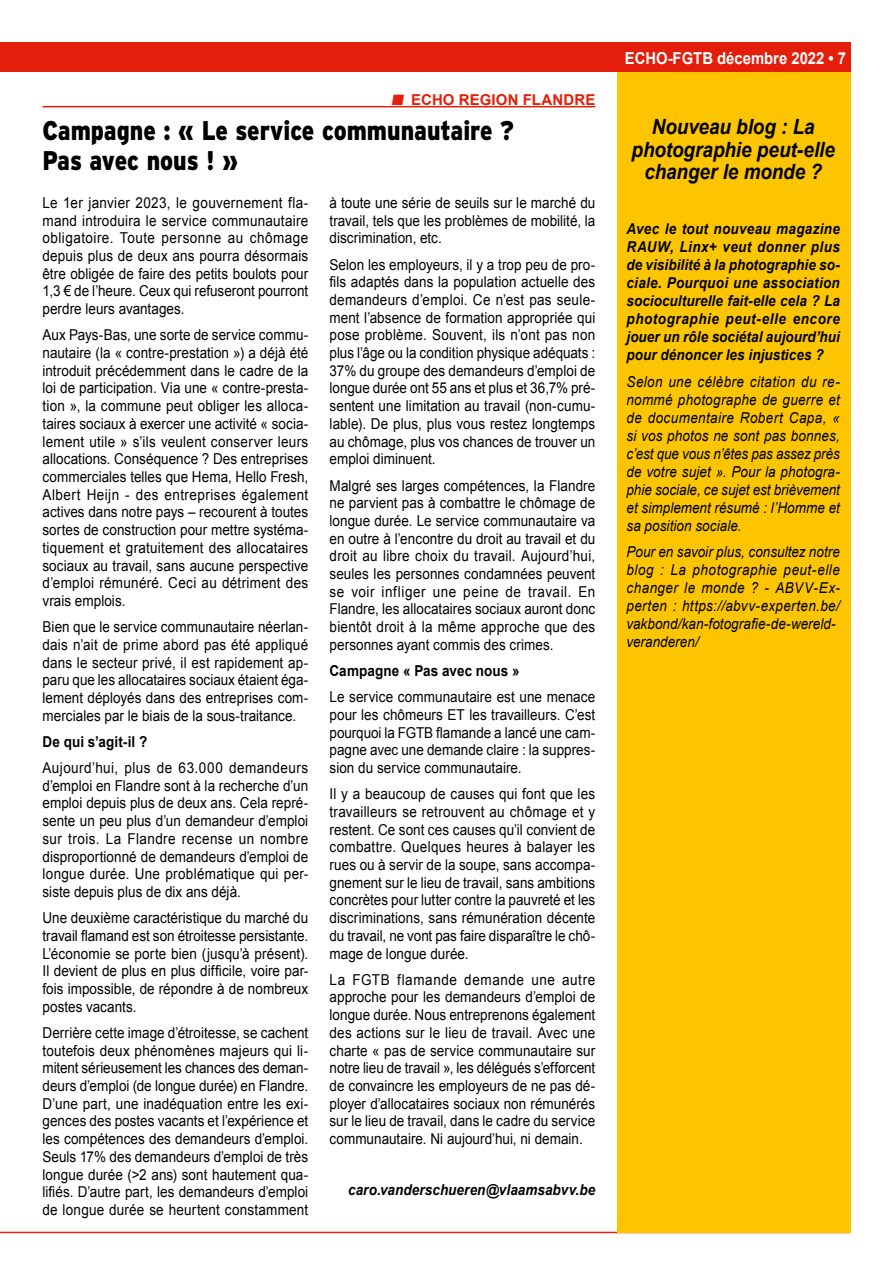
<style>
.page{position:relative;width:893px;height:1263px;background:#fff}
.page>*{position:absolute;margin:0;border:0;box-sizing:border-box;transform-origin:0 0}
.t1{font:900 27px/30px "Interstate";color:#000;scale:.85 1}
.t2{font:italic 700 21px/22.5px "Arial";letter-spacing:-.005em;color:#000;text-align:center;scale:.9 1}
.t3{font:700 16.5px "Arial";color:#fff;scale:.9 1}
.t4{font:15px/17.7px "Arial";letter-spacing:.005em;color:#000;text-align:justify;scale:.9 1}
.t5{font:italic 15px/18px "Arial";letter-spacing:.005em;color:#000;text-align:justify;scale:.9 1}
.t6{font:italic 700 15px/18px "Arial";letter-spacing:.005em;color:#000;text-align:justify;scale:.9 1}
.t7{font:700 15px "Arial";letter-spacing:.005em;color:#000;scale:.9 1}
.t8{font:700 15px "Arial";letter-spacing:.01em;color:#e41e0a}
</style>
<div class="page">
<div style="left:0;top:43px;width:850px;height:29px;background:#e41e0a"></div>
<hr style="left:0;top:1232px;width:850px;height:1px;background:#e41e0a">
<div style="left:617px;top:72px;width:233px;height:1161px;background:#fdc500"></div>
<hr style="left:43px;top:106px;width:552px;height:1px;background:#e41e0a">
<p class="t8" style="left:392px;top:90px;width:205px">■ ECHO REGION FLANDRE</p>
<h1 class="t1" style="left:43px;top:115px;width:556px">Campagne : « Le service communautaire ?<br>Pas avec nous ! »</h1>
<p class="t4" style="left:43px;top:194px;width:297px">Le 1er janvier 2023, le gouvernement fla&shy;mand introduira le service communautaire obligatoire. Toute personne au chômage depuis plus de deux ans pourra désormais être obligée de faire des petits boulots pour 1,3 € de l’heure. Ceux qui refuseront pourront perdre leurs avantages.</p>
<p class="t4" style="left:43px;top:326px;width:297px">Aux Pays-Bas, une sorte de service commu&shy;nautaire (la « contre-prestation ») a déjà été introduit précédemment dans le cadre de la loi de participation. Via une « contre-presta&shy;tion », la commune peut obliger les alloca&shy;taires sociaux à exercer une activité « socia&shy;lement utile » s’ils veulent conserver leurs allocations. Conséquence ? Des entreprises commerciales telles que Hema, Hello Fresh, Albert Heijn - des entreprises également actives dans notre pays – recourent à toutes sortes de construction pour mettre systéma&shy;tiquement et gratuitement des allocataires sociaux au travail, sans aucune perspective d’emploi rémunéré. Ceci au détriment des vrais emplois.</p>
<p class="t4" style="left:43px;top:618px;width:297px">Bien que le service communautaire néerlan&shy;dais n’ait de prime abord pas été appliqué dans le secteur privé, il est rapidement ap&shy;paru que les allocataires sociaux étaient éga&shy;lement déployés dans des entreprises com&shy;merciales par le biais de la sous-traitance.</p>
<p class="t7" style="left:43px;top:732px;width:118px">De qui s’agit-il ?</p>
<p class="t4" style="left:43px;top:759px;width:297px">Aujourd’hui, plus de 63.000 demandeurs d’emploi en Flandre sont à la recherche d’un emploi depuis plus de deux ans. Cela repré&shy;sente un peu plus d’un demandeur d’emploi sur trois. La Flandre recense un nombre disproportionné de demandeurs d’emploi de longue durée. Une problématique qui per&shy;siste depuis plus de dix ans déjà.</p>
<p class="t4" style="left:43px;top:909px;width:297px">Une deuxième caractéristique du marché du travail flamand est son étroitesse persistante.<br>L’économie se porte bien (jusqu’à présent).<br>Il devient de plus en plus difficile, voire par&shy;fois impossible, de répondre à de nombreux postes vacants.</p>
<p class="t4" style="left:43px;top:1024px;width:297px">Derrière cette image d’étroitesse, se cachent toutefois deux phénomènes majeurs qui li&shy;mitent sérieusement les chances des deman&shy;deurs d’emploi (de longue durée) en Flandre.<br>D’une part, une inadéquation entre les exi&shy;gences des postes vacants et l’expérience et les compétences des demandeurs d’emploi.<br>Seuls 17% des demandeurs d’emploi de très longue durée (&gt;2 ans) sont hautement qua&shy;lifiés. D’autre part, les demandeurs d’emploi de longue durée se heurtent constamment</p>
<p class="t4" style="left:330px;top:194px;width:297px">à toute une série de seuils sur le marché du travail, tels que les problèmes de mobilité, la discrimination, etc.</p>
<p class="t4" style="left:330px;top:256px;width:297px">Selon les employeurs, il y a trop peu de pro&shy;fils adaptés dans la population actuelle des demandeurs d’emploi. Ce n’est pas seule&shy;ment l’absence de formation appropriée qui pose problème. Souvent, ils n’ont pas non plus l’âge ou la condition physique adéquats :<br>37% du groupe des demandeurs d’emploi de longue durée ont 55 ans et plus et 36,7% pré&shy;sentent une limitation au travail (non-cumu&shy;lable). De plus, plus vous restez longtemps au chômage, plus vos chances de trouver un emploi diminuent.</p>
<p class="t4" style="left:330px;top:476px;width:297px">Malgré ses larges compétences, la Flandre ne parvient pas à combattre le chômage de longue durée. Le service communautaire va en outre à l’encontre du droit au travail et du droit au libre choix du travail. Aujourd’hui, seules les personnes condamnées peuvent se voir infliger une peine de travail. En Flandre, les allocataires sociaux auront donc bientôt droit à la même approche que des personnes ayant commis des crimes.</p>
<p class="t7" style="left:330px;top:661px;width:213px">Campagne « Pas avec nous »</p>
<p class="t4" style="left:330px;top:688px;width:297px">Le service communautaire est une menace pour les chômeurs ET les travailleurs. C’est pourquoi la FGTB flamande a lancé une cam&shy;pagne avec une demande claire : la suppres&shy;sion du service communautaire.</p>
<p class="t4" style="left:330px;top:785px;width:297px">Il y a beaucoup de causes qui font que les travailleurs se retrouvent au chômage et y restent. Ce sont ces causes qu’il convient de combattre. Quelques heures à balayer les rues ou à servir de la soupe, sans accompa&shy;gnement sur le lieu de travail, sans ambitions concrètes pour lutter contre la pauvreté et les discriminations, sans rémunération décente du travail, ne vont pas faire disparaître le chô&shy;mage de longue durée.</p>
<p class="t4" style="left:330px;top:971px;width:297px">La FGTB flamande demande une autre approche pour les demandeurs d’emploi de longue durée. Nous entreprenons également des actions sur le lieu de travail. Avec une charte « pas de service communautaire sur notre lieu de travail », les délégués s’efforcent de convaincre les employeurs de ne pas dé&shy;ployer d’allocataires sociaux non rémunérés sur le lieu de travail, dans le cadre du service communautaire. Ni aujourd’hui, ni demain.</p>
<p class="t6" style="left:348px;top:1181px;width:276px">caro.vanderschueren@vlaamsabvv.be</p>
<p class="t3" style="left:625px;top:47px;width:248px">ECHO-FGTB décembre 2022 • 7</p>
<h2 class="t2" style="left:631px;top:116px;width:228px">Nouveau blog : La photographie peut-elle changer le monde ?</h2>
<p class="t6" style="left:626px;top:221px;width:239px">Avec le tout nouveau magazine RAUW, Linx+ veut donner plus de visibilité à la photographie so&shy;ciale. Pourquoi une association socioculturelle fait-elle cela ? La photographie peut-elle encore jouer un rôle sociétal aujourd’hui pour dénoncer les injustices ?</p>
<p class="t5" style="left:626px;top:373px;width:239px">Selon une célèbre citation du re&shy;nommé photographe de guerre et de documentaire Robert Capa, « si vos photos ne sont pas bonnes, c’est que vous n’êtes pas assez près de votre sujet ». Pour la photogra&shy;phie sociale, ce sujet est brièvement et simplement résumé : l’Homme et sa position sociale.</p>
<p class="t5" style="left:626px;top:543px;width:239px;text-align:left">Pour en savoir plus, consultez notre blog : La photographie peut-elle changer le monde ? - ABVV-Ex&shy;perten : https://abvv-experten.be/ vakbond/kan-fotografie-de-wereld&shy;veranderen/</p>
</div>
